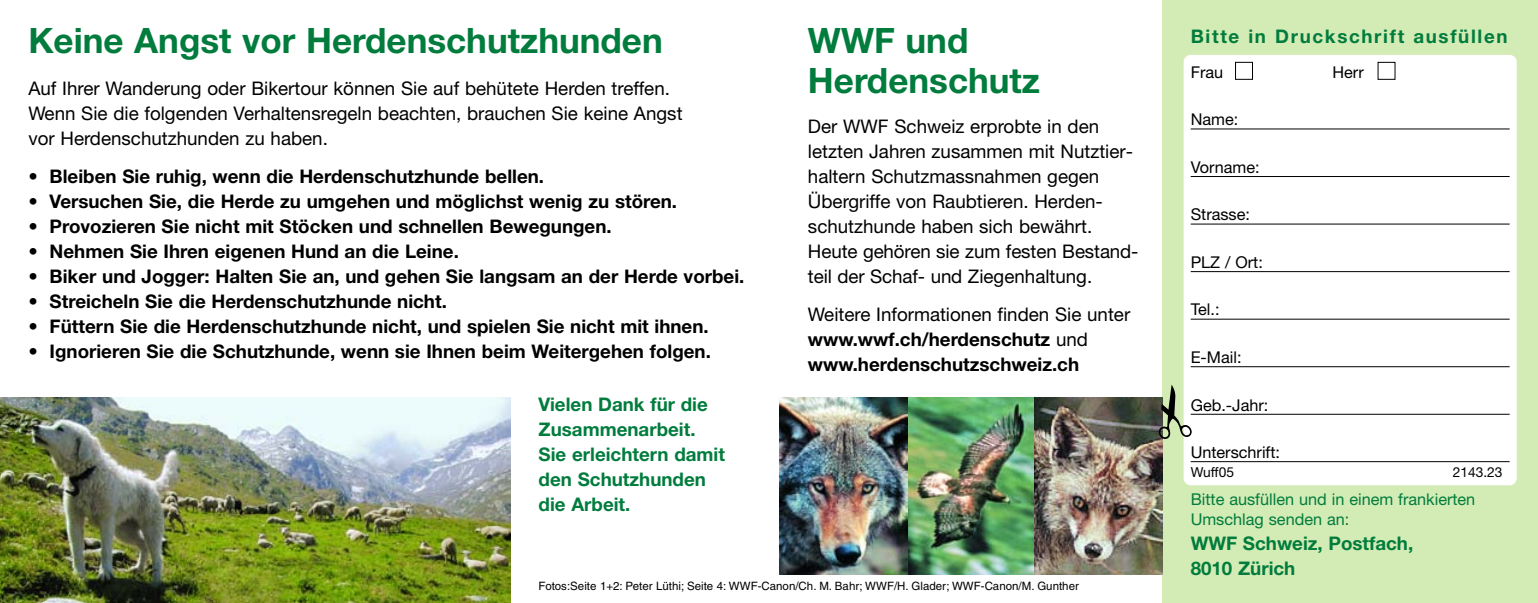
<style>
.page{position:relative;width:1538px;height:603px;background:#fff}
.page>*{position:absolute;margin:0;border:0;box-sizing:border-box;transform-origin:0 0}
.t1{font:700 35px/40px "Helvetica Neue";color:#017c3d}
.t2{font:700 18.75px/25px "Helvetica Neue";color:#000}
.t3{font:18.75px/25px "Helvetica Neue";color:#000}
.t4{font:700 18.75px/25px "Helvetica Neue";color:#017c3d}
.t5{font:700 18.75px "Helvetica Neue";letter-spacing:.09em;color:#017c3d}
.t6{font:16.25px "Helvetica Neue";color:#000}
.t7{font:16.25px/20px "Helvetica Neue";color:#017c3d}
.t8{font:13.75px "Helvetica Neue";color:#000}
.t9{font:11.5px "Helvetica";color:#000}
.s1{font-weight:400}
</style>
<div class="page">
<img style="left:907px;top:397px;width:128px;height:177px">
<div style="left:1162px;top:0;width:376px;height:602px;background:#d3ebb4"></div>
<img style="left:780px;top:397px;width:127px;height:177px">
<img style="left:1035px;top:397px;width:127px;height:177px">
<img style="left:0;top:397px;width:510px;height:205px">
<div style="left:1183px;top:55px;width:334px;height:430px;background:#fff;border-radius:7px"></div>
<hr style="left:1191px;top:128px;width:318px;height:1px;background:#000">
<hr style="left:1191px;top:176px;width:318px;height:1px;background:#000">
<hr style="left:1191px;top:223px;width:318px;height:1px;background:#000">
<hr style="left:1191px;top:271px;width:318px;height:1px;background:#000">
<hr style="left:1191px;top:318px;width:318px;height:1px;background:#000">
<hr style="left:1191px;top:366px;width:318px;height:1px;background:#000">
<hr style="left:1191px;top:413px;width:318px;height:1px;background:#000">
<hr style="left:1191px;top:461px;width:318px;height:1px;background:#000">
<div style="left:1235px;top:62px;width:18px;height:18px;border:1px solid #000"></div>
<div style="left:1378px;top:62px;width:17px;height:18px;border:1px solid #000"></div>
<svg style="left:1159px;top:384px;width:33px;height:55px"></svg>
<h1 class="t1" style="left:28px;top:24px;width:636px">Keine Angst vor Herdenschutzhunden</h1>
<p class="t3" style="left:28px;top:78px;width:656px">Auf Ihrer Wanderung oder Bikertour können Sie auf behütete Herden treffen.<br>Wenn Sie die folgenden Verhaltensregeln beachten, brauchen Sie keine Angst vor Herdenschutzhunden zu haben.</p>
<p class="t2" style="left:28px;top:165px;width:517px">• Bleiben Sie ruhig, wenn die Herdenschutzhunde bellen.</p>
<p class="t2" style="left:28px;top:190px;width:650px">• Versuchen Sie, die Herde zu umgehen und möglichst wenig zu stören.</p>
<p class="t2" style="left:28px;top:215px;width:585px">• Provozieren Sie nicht mit Stöcken und schnellen Bewegungen.</p>
<p class="t2" style="left:28px;top:240px;width:432px">• Nehmen Sie Ihren eigenen Hund an die Leine.</p>
<p class="t2" style="left:28px;top:265px;width:717px">• Biker und Jogger: Halten Sie an, und gehen Sie langsam an der Herde vorbei.</p>
<p class="t2" style="left:28px;top:290px;width:420px">• Streicheln Sie die Herdenschutzhunde nicht.</p>
<p class="t2" style="left:28px;top:315px;width:682px">• Füttern Sie die Herdenschutzhunde nicht, und spielen Sie nicht mit ihnen.</p>
<p class="t2" style="left:28px;top:340px;width:684px">• Ignorieren Sie die Schutzhunde, wenn sie Ihnen beim Weitergehen folgen.</p>
<p class="t4" style="left:539px;top:393px;width:188px">Vielen Dank für die<br>Zusammenarbeit.<br>Sie erleichtern damit den Schutzhunden die Arbeit.</p>
<h1 class="t1" style="left:808px;top:24px;width:234px">WWF und<br>Herdenschutz</h1>
<p class="t3" style="left:808px;top:116px;width:332px">Der WWF Schweiz erprobte in den letzten Jahren zusammen mit Nutztier&shy;haltern Schutzmassnahmen gegen Übergriffe von Raubtieren. Herden&shy;schutzhunde haben sich bewährt.<br>Heute gehören sie zum festen Bestand&shy;teil der Schaf- und Ziegenhaltung.</p>
<p class="t2" style="left:808px;top:303px;width:324px"><span class="s1">Weitere Informationen finden Sie unter </span>www.wwf.ch/herdenschutz <span class="s1">und </span>www.herdenschutzschweiz.ch</p>
<p class="t9" style="left:539px;top:581px;width:542px">Fotos:Seite 1+2: Peter Lüthi; Seite 4: WWF-Canon/Ch. M. Bahr; WWF/H. Glader; WWF-Canon/M. Gunther</p>
<p class="t5" style="left:1191px;top:29px;width:318px">Bitte in Druckschrift ausfüllen</p>
<p class="t6" style="left:1191px;top:66px;width:34px">Frau</p>
<p class="t6" style="left:1332px;top:66px;width:33px">Herr</p>
<p class="t6" style="left:1191px;top:113px;width:49px">Name:</p>
<p class="t6" style="left:1191px;top:161px;width:70px">Vorname:</p>
<p class="t6" style="left:1191px;top:208px;width:61px">Strasse:</p>
<p class="t6" style="left:1191px;top:256px;width:74px">PLZ / Ort:</p>
<p class="t6" style="left:1191px;top:303px;width:30px">Tel.:</p>
<p class="t6" style="left:1191px;top:351px;width:52px">E-Mail:</p>
<p class="t6" style="left:1191px;top:398px;width:79px">Geb.-Jahr:</p>
<p class="t6" style="left:1191px;top:446px;width:91px">Unterschrift:</p>
<p class="t8" style="left:1191px;top:467px;width:45px">Wuff05</p>
<p class="t8" style="left:1453px;top:467px;width:51px">2143.23</p>
<p class="t7" style="left:1191px;top:491px;width:286px">Bitte ausfüllen und in einem frankierten<br>Umschlag senden an:</p>
<p class="t4" style="left:1191px;top:532px;width:224px">WWF Schweiz, Postfach,<br>8010 Zürich</p>
</div>
